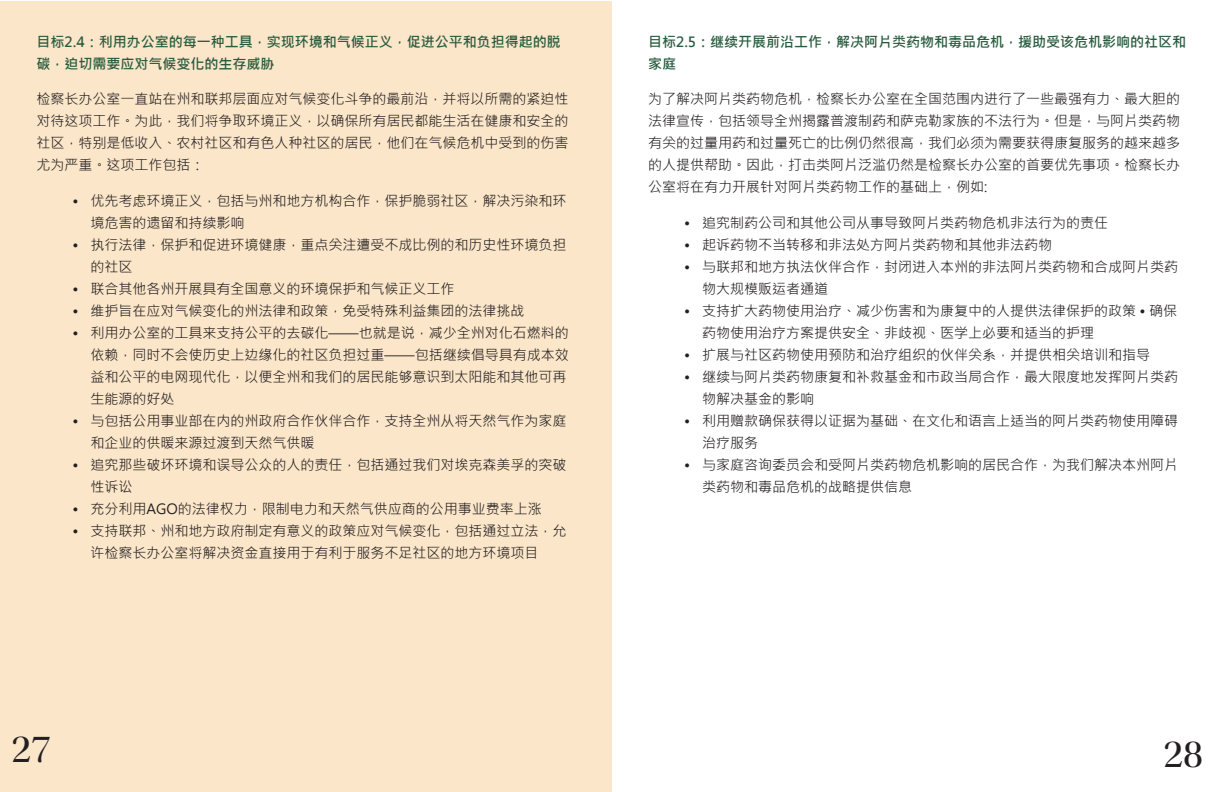
<style>
.page{position:relative;width:1224px;height:792px;background:#fff}
.page>*{position:absolute;margin:0;border:0;box-sizing:border-box;transform-origin:0 0}
.t1{font:40px "Utopia Std Disp";color:#231f20}
.Default{font:14px/22px "Microsoft Jheng Hei";color:#231f20}
.Default-2{font:700 14px/22px "Microsoft Jheng Hei";color:#275b3e}
</style>
<div class="page">
<div style="left:0;top:1px;width:612px;height:791px;background:#fbe6c9"></div>
<p class="Default-2" style="left:36px;top:31px;width:526px">目标2.4：利用办公室的每一种工具，实现环境和气候正义，促进公平和负担得起的脱碳，迫切需要应对气候变化的生存威胁</p>
<p class="Default" style="left:36px;top:88px;width:533px;text-align:justify">检察长办公室一直站在州和联邦层面应对气候变化斗争的最前沿，并将以所需的紧迫性对待这项工作。为此，我们将争取环境正义，以确保所有居民都能生活在健康和安全的社区，特别是低收入、农村社区和有色人种社区的居民，他们在气候危机中受到的伤害尤为严重。这项工作包括：</p>
<p class="Default" style="left:90px;top:189px;width:477px;text-indent:-18px">• 优先考虑环境正义，包括与州和地方机构合作，保护脆弱社区，解决污染和环境危害的遗留和持续影响</p>
<p class="Default" style="left:90px;top:233px;width:477px;text-indent:-18px">• 执行法律，保护和促进环境健康，重点关注遭受不成比例的和历史性环境负担的社区</p>
<p class="Default" style="left:72px;top:277px;width:383px">• 联合其他各州开展具有全国意义的环境保护和气候正义工作</p>
<p class="Default" style="left:72px;top:299px;width:453px">• 维护旨在应对气候变化的州法律和政策，免受特殊利益集团的法律挑战</p>
<p class="Default" style="left:90px;top:321px;width:480px;text-indent:-18px">• 利用办公室的工具来支持公平的去碳化——也就是说，减少全州对化石燃料的依赖，同时不会使历史上边缘化的社区负担过重——包括继续倡导具有成本效益和公平的电网现代化，以便全州和我们的居民能够意识到太阳能和其他可再生能源的好处</p>
<p class="Default" style="left:90px;top:409px;width:477px;text-indent:-18px">• 与包括公用事业部在内的州政府合作伙伴合作，支持全州从将天然气作为家庭和企业的供暖来源过渡到天然气供暖</p>
<p class="Default" style="left:90px;top:453px;width:477px;text-indent:-18px">• 追究那些破坏环境和误导公众的人的责任，包括通过我们对埃克森美孚的突破性诉讼</p>
<p class="Default" style="left:72px;top:497px;width:471px">• 充分利用AGO的法律权力，限制电力和天然气供应商的公用事业费率上涨</p>
<p class="Default" style="left:90px;top:519px;width:477px;text-indent:-18px">• 支持联邦、州和地方政府制定有意义的政策应对气候变化，包括通过立法，允许检察长办公室将解决资金直接用于有利于服务不足社区的地方环境项目</p>
<p class="Default-2" style="left:648px;top:31px;width:540px">目标2.5：继续开展前沿工作，解决阿片类药物和毒品危机，援助受该危机影响的社区和家庭</p>
<p class="Default" style="left:648px;top:88px;width:533px;text-align:justify">为了解决阿片类药物危机，检察长办公室在全国范围内进行了一些最强有力、最大胆的法律宣传，包括领导全州揭露普渡制药和萨克勒家族的不法行为。但是，与阿片类药物有关的过量用药和过量死亡的比例仍然很高，我们必须为需要获得康复服务的越来越多的人提供帮助。因此，打击类阿片泛滥仍然是检察长办公室的首要优先事项。检察长办公室将在有力开展针对阿片类药物工作的基础上，例如:</p>
<p class="Default" style="left:684px;top:211px;width:425px">• 追究制药公司和其他公司从事导致阿片类药物危机非法行为的责任</p>
<p class="Default" style="left:684px;top:233px;width:369px">• 起诉药物不当转移和非法处方阿片类药物和其他非法药物</p>
<p class="Default" style="left:702px;top:255px;width:477px;text-indent:-18px">• 与联邦和地方执法伙伴合作，封闭进入本州的非法阿片类药物和合成阿片类药物大规模贩运者通道</p>
<p class="Default" style="left:702px;top:299px;width:477px;text-indent:-18px">• 支持扩大药物使用治疗、减少伤害和为康复中的人提供法律保护的政策 • 确保药物使用治疗方案提供安全、非歧视、医学上必要和适当的护理</p>
<p class="Default" style="left:684px;top:343px;width:467px">• 扩展与社区药物使用预防和治疗组织的伙伴关系，并提供相关培训和指导</p>
<p class="Default" style="left:702px;top:365px;width:477px;text-indent:-18px">• 继续与阿片类药物康复和补救基金和市政当局合作，最大限度地发挥阿片类药物解决基金的影响</p>
<p class="Default" style="left:702px;top:409px;width:477px;text-indent:-18px">• 利用赠款确保获得以证据为基础、在文化和语言上适当的阿片类药物使用障碍治疗服务</p>
<p class="Default" style="left:702px;top:453px;width:477px;text-indent:-18px">• 与家庭咨询委员会和受阿片类药物危机影响的居民合作，为我们解决本州阿片类药物和毒品危机的战略提供信息</p>
<p class="t1" style="left:11px;top:728px;width:41px">27</p>
<p class="t1" style="left:1163px;top:732px;width:41px">28</p>
</div>
